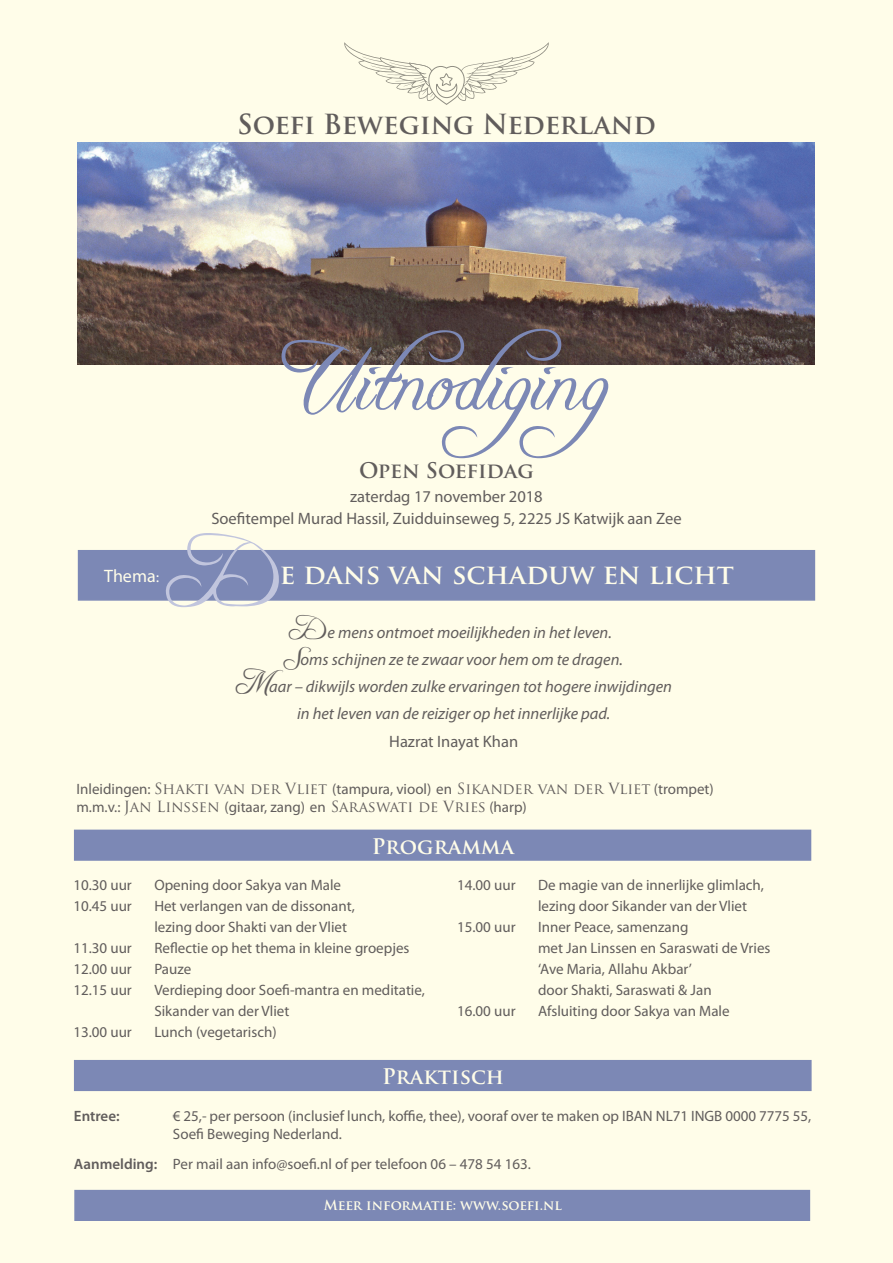
<style>
.page{position:relative;width:893px;height:1263px;background:#fffde9}
.page>*{position:absolute;margin:0;border:0;box-sizing:border-box;transform-origin:0 0}
.t1{font:90.6px "Freebooter Script";color:#c1c5dd}
.t2{font:90px "Freebooter Script";color:#7c88b5}
.t3{font:700 27px "Trajan Pro";color:#615d5c}
.t4{font:700 27px "Trajan Pro";color:#fffde9}
.t5{font:700 21px "Trajan Pro";color:#fffde9}
.t6{font:700 21px "Trajan Pro";letter-spacing:-.01em;color:#615d5c}
.t7{font:18px "Myriad Pro";color:#fffde9}
.t8{font:italic 16.5px/27px "Myriad Pro";color:#615d5c;text-align:center}
.t9{font:16.5px/21.6px "Myriad Pro";color:#615d5c;text-align:center}
.t10{font:15px/21px "Myriad Pro";color:#615d5c}
.t11{font:600 15px "Myriad Pro";color:#615d5c}
.t12{font:700 13.5px "Trajan Pro";color:#fffde9}
.s1{font-family:"Minion Pro";font-size:16.5px;color:#fffef4}
.s2{font-family:"Freebooter Script";font-style:normal;font-size:30px}
.s3{font-family:"Trajan Pro"}
.s4{font-weight:600}
</style>
<div class="page">
<svg style="left:344px;top:42px;width:205px;height:63px"></svg>
<img style="left:78px;top:142px;width:737px;height:223px">
<div style="left:74px;top:830px;width:737px;height:31px;background:#7c88b5;border:2px solid #7c88b5"></div>
<div style="left:78px;top:550px;width:737px;height:51px;background:#7c88b5;border:2px solid #7c88b5"></div>
<div style="left:74px;top:1060px;width:738px;height:31px;background:#7c88b5"></div>
<div style="left:74px;top:1190px;width:736px;height:31px;background:#7c88b5"></div>
<h3 class="t3" style="left:237px;top:107px;width:420px">Soefi Beweging Nederland</h3>
<h2 class="t2" style="left:283px;top:325px;width:395px">Uitnodiging</h2>
<h3 class="t6" style="left:359px;top:457px;width:176px">Open Soefidag</h3>
<p class="t9" style="left:211px;top:486px;width:472px">zaterdag 17 november 2018<br>Soefitempel Murad Hassil, Zuidduinseweg 5, 2225 JS Katwijk aan Zee</p>
<h1 class="t1" style="left:186px;top:518px;width:98px">D</h1>
<h3 class="t4" style="left:280px;top:558px;width:456px">e dans van schaduw en licht</h3>
<p class="t7" style="left:104px;top:565px;width:57px">Thema<span class="s1">:</span></p>
<p class="t8" style="left:235px;top:618px;width:438px"><span class="s2">D</span>e mens ontmoet moeilijkheden in het leven.<br><span class="s2">S</span>oms schijnen ze te zwaar voor hem om te dragen.<br><span class="s2">M</span>aar – dikwijls worden zulke ervaringen tot hogere inwijdingen in het leven van de reiziger op het innerlijke pad.</p>
<p class="t9" style="left:389px;top:730px;width:130px">Hazrat Inayat Khan</p>
<p class="t10" style="left:76px;top:780px;width:639px;line-height:18px">Inleidingen: <span class="s3">Shakti van der Vliet</span> (tampura, viool) en <span class="s3">Sikander van der Vliet</span> (trompet) m.m.v.: <span class="s3">Jan Linssen</span> (gitaar, zang) en <span class="s3">Saraswati de Vries</span> (harp)</p>
<h3 class="t5" style="left:372px;top:833px;width:144px">Programma</h3>
<p class="t10" style="left:73px;top:874px;width:60px">10.30 uur</p>
<p class="t10" style="left:154px;top:874px;width:188px">Opening door Sakya van Male</p>
<p class="t10" style="left:73px;top:895px;width:60px">10.45 uur</p>
<p class="t10" style="left:154px;top:895px;width:202px">Het verlangen van de dissonant, lezing door Shakti van der Vliet</p>
<p class="t10" style="left:73px;top:937px;width:60px">11.30 uur</p>
<p class="t10" style="left:154px;top:937px;width:257px">Reflectie op het thema in kleine groepjes</p>
<p class="t10" style="left:73px;top:958px;width:60px">12.00 uur</p>
<p class="t10" style="left:154px;top:958px;width:38px">Pauze</p>
<p class="t10" style="left:73px;top:979px;width:60px">12.15 uur</p>
<p class="t10" style="left:154px;top:979px;width:272px">Verdieping door Soefi-mantra en meditatie,<br>Sikander van der Vliet</p>
<p class="t10" style="left:73px;top:1021px;width:60px">13.00 uur</p>
<p class="t10" style="left:154px;top:1021px;width:124px">Lunch (vegetarisch)</p>
<h3 class="t5" style="left:382px;top:1064px;width:124px">Praktisch</h3>
<p class="t10" style="left:457px;top:874px;width:60px">14.00 uur</p>
<p class="t10" style="left:538px;top:874px;width:227px">De magie van de innerlijke glimlach, lezing door Sikander van der Vliet</p>
<p class="t10" style="left:457px;top:916px;width:60px">15.00 uur</p>
<p class="t10" style="left:538px;top:916px;width:234px">Inner Peace, samenzang<br>met Jan Linssen en Saraswati de Vries ‘Ave Maria, Allahu Akbar’<br>door Shakti, Saraswati &amp; Jan</p>
<p class="t10" style="left:457px;top:1000px;width:60px">16.00 uur</p>
<p class="t10" style="left:538px;top:1000px;width:193px">Afsluiting door Sakya van Male</p>
<p class="t11" style="left:74px;top:1107px;width:47px">Entree:</p>
<p class="t10" style="left:173px;top:1107px;width:640px;line-height:18px">€ 25,- per persoon (inclusief lunch, koffie, thee), vooraf over te maken op IBAN NL71 INGB 0000 7775 55,<br>Soefi Beweging Nederland.</p>
<p class="t10" style="left:74px;top:1154px;width:458px"><span class="s4">Aanmelding:</span> Per mail aan info@soefi.nl of per telefoon 06 – 478 54 163.</p>
<p class="t12" style="left:324px;top:1197px;width:240px">Meer informatie: www.soefi.nl</p>
</div>
